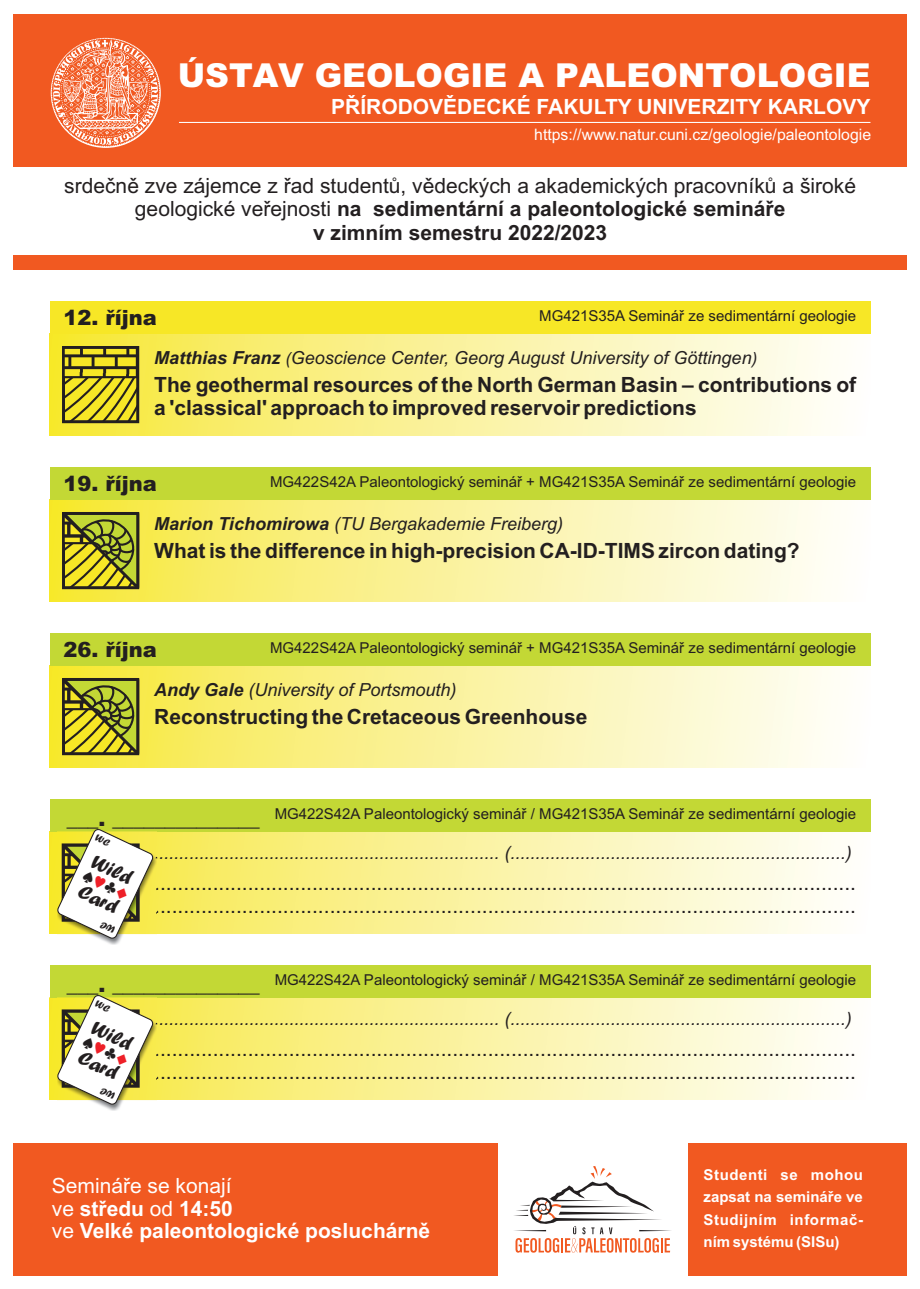
<style>
.page{position:relative;width:920px;height:1289px;background:#fff}
.page>*{position:absolute;margin:0;border:0;box-sizing:border-box;transform-origin:0 0}
.t1{font:900 33px "Arial";color:#fff}
.t2{font:21px/23.4px "Arial";color:#231f20}
.t3{font:700 21px/23.4px "Arial";color:#231f20}
.t4{font:700 21px/22.5px "Arial";color:#fff}
.t5{font:900 21px "Arial";color:#231f20}
.t6{font:20.55px/32.4px "Forte";color:#231f20}
.t7{font:italic 18px "Arial";color:#231f20}
.t8{font:15.75px "Arial";color:#fff}
.t9{font:15.45px "Batang";color:#231f20}
.t10{font:15px "Arial";color:#231f20}
.t11{font:700 15px/22.5px "Arial";color:#fff;text-align:justify}
.s1{font-weight:700}
.s2{font-size:16.5px}
.s3{color:#ee2028}
.s4{font-weight:400}
</style>
<div class="page">
<div style="left:14px;top:1143px;width:892px;height:132px;background:#f15921"></div>
<div style="left:498px;top:1143px;width:189px;height:132px;background:#fff"></div>
<svg style="left:514px;top:1166px;width:157px;height:86px"></svg>
<img style="left:50px;top:334px;width:786px;height:101px">
<div style="left:50px;top:301px;width:820px;height:33px;background:#f7e726"></div>
<svg style="left:61px;top:344px;width:80px;height:81px;background:#baae27"></svg>
<img style="left:65px;top:349px;width:71px;height:26px">
<div style="left:62px;top:346px;width:77px;height:32px;border:2px solid #231f20"></div>
<img style="left:50px;top:500px;width:786px;height:101px">
<div style="left:50px;top:467px;width:820px;height:33px;background:#c3d835"></div>
<svg style="left:59px;top:508px;width:82px;height:87px;background:#a19e2a"></svg>
<img style="left:50px;top:665px;width:820px;height:102px">
<div style="left:50px;top:633px;width:820px;height:32px;background:#c3d835"></div>
<svg style="left:59px;top:674px;width:82px;height:87px;background:#a19e2a"></svg>
<div style="left:14px;top:14px;width:892px;height:255px;background:#f15921"></div>
<div style="left:14px;top:167px;width:892px;height:88px;background:#fff"></div>
<svg style="left:51px;top:38px;width:110px;height:110px"></svg>
<img style="left:50px;top:997px;width:820px;height:102px">
<div style="left:50px;top:965px;width:820px;height:32px;background:#c3d835"></div>
<img style="left:100px;top:997px;width:57px;height:113px">
<img style="left:50px;top:831px;width:820px;height:102px">
<div style="left:50px;top:799px;width:820px;height:32px;background:#c3d835"></div>
<img style="left:100px;top:831px;width:57px;height:113px">
<hr style="left:179px;top:122px;width:691px;height:1px;background:#fff">
<svg style="left:57px;top:995px;width:97px;height:110px"></svg>
<svg style="left:57px;top:829px;width:97px;height:110px"></svg>
<h1 class="t1" style="left:178px;top:63px;width:694px">ÚSTAV GEOLOGIE A PALEONTOLOGIE</h1>
<p class="t4" style="left:331px;top:97px;width:541px">PŘÍRODOVĚDECKÉ FAKULTY UNIVERZITY KARLOVY</p>
<p class="t8" style="left:534px;top:128px;width:338px">https://www.natur.cuni.cz/geologie/paleontologie</p>
<p class="t2" style="left:64px;top:176px;width:793px;text-align:center">srdečně zve zájemce z řad studentů, vědeckých a akademických pracovníků a široké geologické veřejnosti <span class="s1">na sedimentární a paleontologické semináře<br>v zimním semestru 2022/2023</span></p>
<p class="t5" style="left:63px;top:310px;width:95px">12. října</p>
<p class="t7" style="left:154px;top:350px;width:604px"><span class="s1">Matthias Franz</span> <span class="s2">(</span>Geoscience Center, Georg August University of Göttingen<span class="s2">)</span></p>
<p class="t3" style="left:154px;top:375px;width:703px">The geothermal resources of the North German Basin – contributions of a 'classical' approach to improved reservoir predictions</p>
<p class="t10" style="left:539px;top:310px;width:318px">MG421S35A Seminář ze sedimentární geologie</p>
<p class="t5" style="left:63px;top:476px;width:95px">19. října</p>
<p class="t10" style="left:270px;top:476px;width:587px">MG422S42A Paleontologický seminář + MG421S35A Seminář ze sedimentární geologie</p>
<p class="t7" style="left:154px;top:516px;width:410px"><span class="s1">Marion Tichomirowa</span> (TU Bergakademie Freiberg)</p>
<p class="t3" style="left:154px;top:540px;width:647px">What is the difference in high-precision CA-ID-TIMS zircon dating?</p>
<p class="t5" style="left:63px;top:642px;width:95px">26. října</p>
<p class="t10" style="left:270px;top:642px;width:587px">MG422S42A Paleontologický seminář + MG421S35A Seminář ze sedimentární geologie</p>
<p class="t7" style="left:154px;top:682px;width:304px"><span class="s1">Andy Gale</span> (University of Portsmouth)</p>
<p class="t3" style="left:154px;top:706px;width:434px">Reconstructing the Cretaceous Greenhouse</p>
<p class="t10" style="left:275px;top:808px;width:583px">MG422S42A Paleontologický seminář / MG421S35A Seminář ze sedimentární geologie</p>
<p class="t7" style="left:154px;top:845px;width:699px">..................................................................... (...................................................................)</p>
<p class="t2" style="left:154px;top:872px;width:703px">........................................................................................................................ ........................................................................................................................</p>
<p class="t5" style="left:67px;top:811px;width:194px">___. ______________</p>
<p class="t6" style="left:99px;top:847px;width:45px;rotate:25deg">Wild<br>Card</p>
<p class="t9" style="left:86px;top:868px;width:50px;rotate:25deg">♠<span class="s3">♥</span>♣<span class="s3">♦</span></p>
<p class="t10" style="left:275px;top:974px;width:583px">MG422S42A Paleontologický seminář / MG421S35A Seminář ze sedimentární geologie</p>
<p class="t7" style="left:154px;top:1011px;width:699px">..................................................................... (...................................................................)</p>
<p class="t2" style="left:154px;top:1038px;width:703px">........................................................................................................................ ........................................................................................................................</p>
<p class="t5" style="left:67px;top:976px;width:194px">___. ______________</p>
<p class="t6" style="left:99px;top:1013px;width:45px;rotate:25deg">Wild<br>Card</p>
<p class="t9" style="left:86px;top:1033px;width:50px;rotate:25deg">♠<span class="s3">♥</span>♣<span class="s3">♦</span></p>
<p class="t4" style="left:52px;top:1176px;width:380px"><span class="s4">Semináře se konají<br>ve</span> středu <span class="s4">od</span> 14:50<br><span class="s4">ve</span> Velké paleontologické posluchárně</p>
<p class="t11" style="left:703px;top:1164px;width:161px">Studenti se mohou zapsat na semináře ve Studijním informač&shy;ním systému (SISu)</p>
</div>
